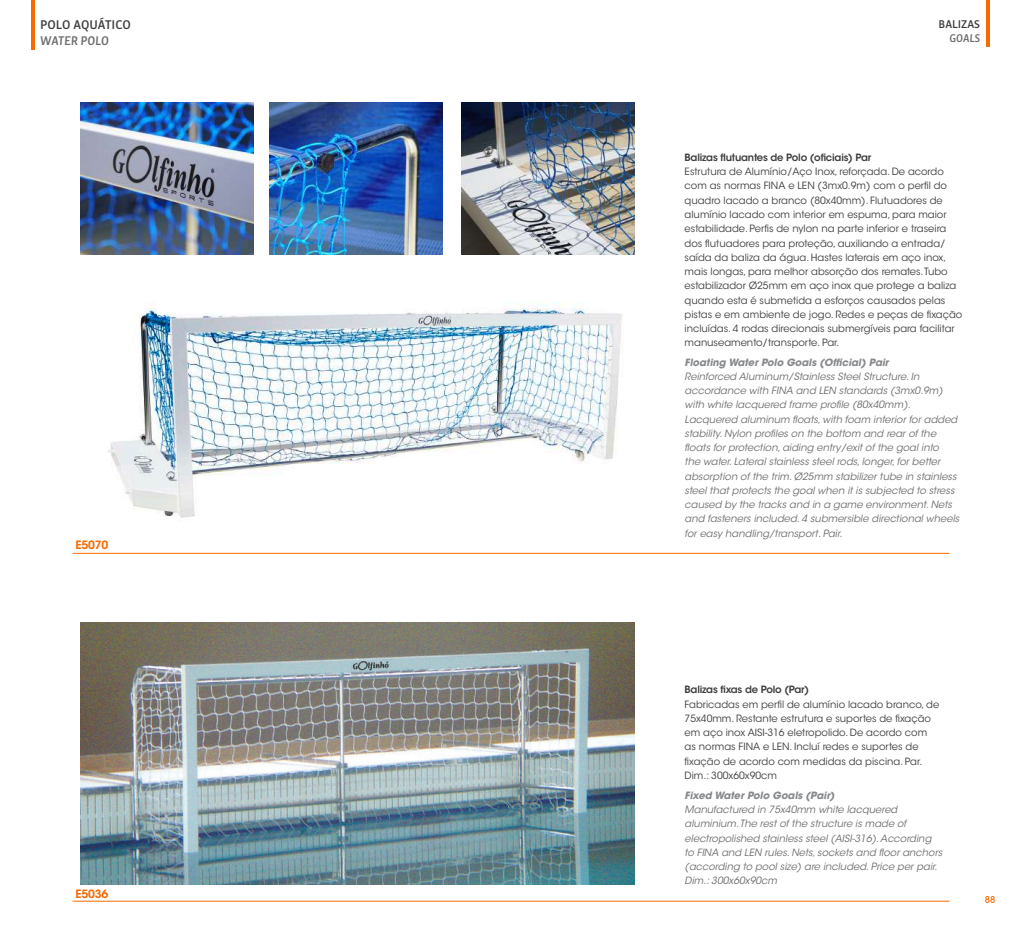
<style>
.page{position:relative;width:1021px;height:936px;background:#fff}
.page>*{position:absolute;margin:0;border:0;box-sizing:border-box;transform-origin:0 0}
.t1{font:500 13.5px "Bulo";color:#3e3e3f}
.t2{font:italic 500 13.5px "Bulo";color:#6c6d70}
.t3{font:500 12px "Bulo";color:#3e3e3f}
.t4{font:italic 500 12px "Bulo";color:#6c6d70}
.t5{font:600 11.4px "ITC Avant Garde Std";letter-spacing:-.02em;color:#fa6900}
.t6{font:10.5px "Avant Garde Md ITCTT";color:#fa6900}
.t7{font:10.05px/14.2px "ITC Avant Garde Std";color:#3e3e3f}
.t8{font:italic 10.05px/14.2px "ITC Avant Garde Std";color:#6c6d70}
.t9{font:italic 700 10.05px "ITC Avant Garde Std";color:#87898c}
.t10{font:600 10.05px "ITC Avant Garde Std";letter-spacing:-.02em;color:#3e3e3f}
</style>
<div class="page">
<img style="left:108px;top:302px;width:514px;height:216px">
<img style="left:80px;top:622px;width:555px;height:262px">
<hr style="left:73px;top:553px;width:876px;height:1px;background:#fa6900">
<hr style="left:73px;top:900px;width:876px;height:1px;background:#fa6900">
<img style="left:269px;top:103px;width:174px;height:151px">
<img style="left:461px;top:103px;width:174px;height:151px">
<img style="left:80px;top:103px;width:174px;height:151px">
<hr style="left:986px;top:0;width:3px;height:46px;background:#fa6900">
<hr style="left:31px;top:0;width:3px;height:49px;background:#fa6900">
<h1 class="t1" style="left:40px;top:16px;width:92px">POLO AQUÁTICO</h1>
<h1 class="t2" style="left:40px;top:32px;width:70px">WATER POLO</h1>
<p class="t5" style="left:76px;top:537px;width:34px">E5070</p>
<p class="t5" style="left:76px;top:886px;width:34px">E5036</p>
<p class="t3" style="left:938px;top:16px;width:43px">BALIZAS</p>
<p class="t4" style="left:949px;top:31px;width:32px">GOALS</p>
<p class="t10" style="left:684px;top:151px;width:188px">Balizas flutuantes de Polo (oficiais) Par</p>
<p class="t7" style="left:684px;top:164px;width:279px">Estrutura de Alumínio/Aço Inox, reforçada. De acordo com as normas FINA e LEN (3mx0.9m) com o perfil do quadro lacado a branco (80x40mm). Flutuadores de alumínio lacado com interior em espuma, para maior estabilidade. Perfis de nylon na parte inferior e traseira dos flutuadores para proteção, auxiliando a entrada/ saída da baliza da água. Hastes laterais em aço inox, mais longas, para melhor absorção dos remates. Tubo estabilizador Ø25mm em aço inox que protege a baliza quando esta é submetida a esforços causados pelas pistas e em ambiente de jogo. Redes e peças de fixação incluídas. 4 rodas direcionais submergíveis para facilitar manuseamento/transporte. Par.</p>
<p class="t9" style="left:684px;top:355px;width:205px">Floating Water Polo Goals (Official) Pair</p>
<p class="t8" style="left:684px;top:369px;width:276px">Reinforced Aluminum/Stainless Steel Structure. In accordance with FINA and LEN standards (3mx0.9m) with white lacquered frame profile (80x40mm).<br>Lacquered aluminum floats, with foam interior for added stability. Nylon profiles on the bottom and rear of the floats for protection, aiding entry/exit of the goal into<br>the water. Lateral stainless steel rods, longer, for better absorption of the trim. Ø25mm stabilizer tube in stainless steel that protects the goal when it is subjected to stress caused by the tracks and in a game environment. Nets and fasteners included. 4 submersible directional wheels for easy handling/transport. Pair.</p>
<p class="t10" style="left:684px;top:683px;width:126px">Balizas fixas de Polo (Par)</p>
<p class="t7" style="left:684px;top:697px;width:256px">Fabricadas em perfil de alumínio lacado branco, de 75x40mm. Restante estrutura e suportes de fixação em aço inox AISI-316 eletropolido. De acordo com as normas FINA e LEN. Incluí redes e suportes de fixação de acordo com medidas da piscina. Par.<br>Dim.: 300x60x90cm</p>
<p class="t9" style="left:684px;top:788px;width:151px">Fixed Water Polo Goals (Pair)</p>
<p class="t8" style="left:684px;top:802px;width:259px">Manufactured in 75x40mm white lacquered aluminium. The rest of the structure is made of electropolished stainless steel (AISI-316). According to FINA and LEN rules. Nets, sockets and floor anchors (according to pool size) are included. Price per pair.<br>Dim.: 300x60x90cm</p>
<p class="t6" style="left:984px;top:893px;width:12px">88</p>
</div>
